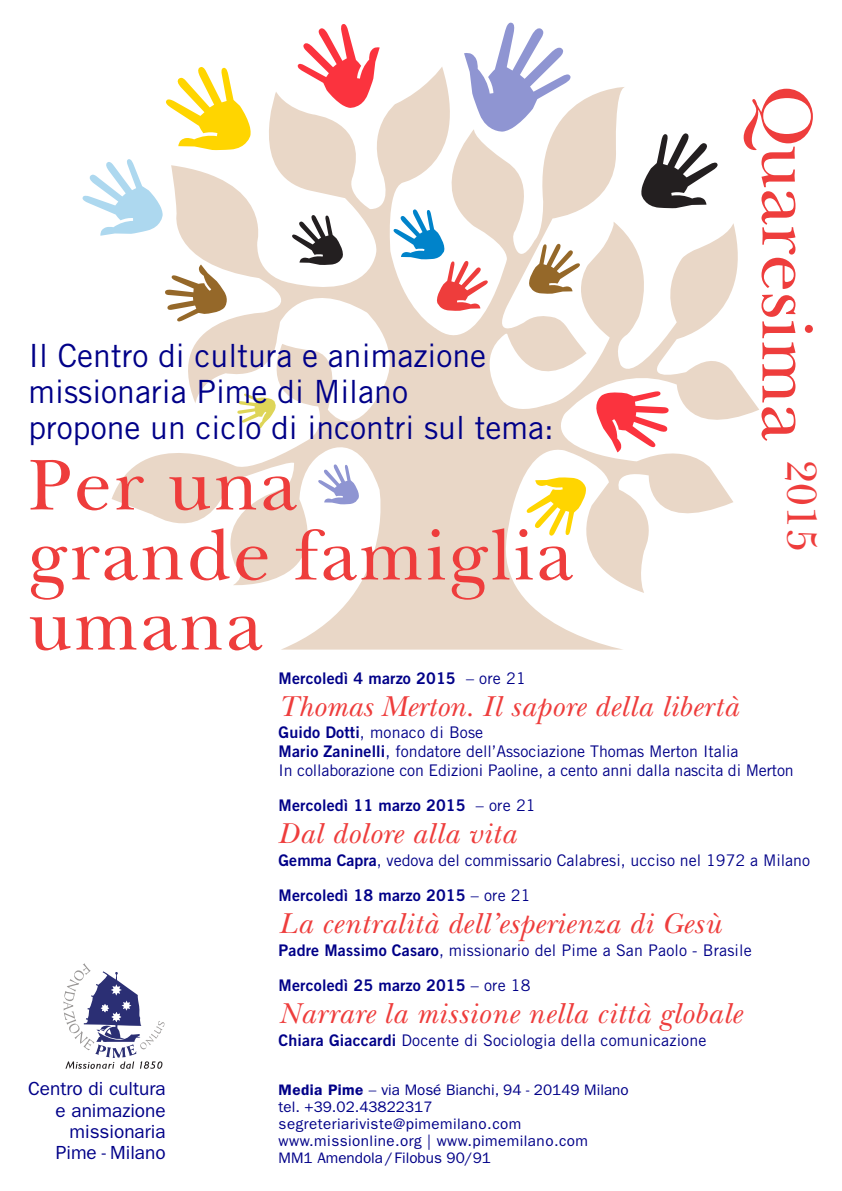
<style>
.page{position:relative;width:842px;height:1191px;background:#fff}
.page>*{position:absolute;margin:0;border:0;box-sizing:border-box;transform-origin:0 0}
.t1{font:75px "New Baskerville Std";letter-spacing:.03em;color:#ee3d3c}
.t2{font:75px "New Baskerville Std";color:#ee3d3c}
.t3{font:32px "Trade Gothic";color:#008}
.titolo_conferenza{font:italic 30px "New Baskerville Std";letter-spacing:.02em;color:#ee3d3c}
.t4{font:19px "ITC Franklin Gothic Std";color:#008}
.nome_relatore{font:16px "Trade Gothic LT Std";color:#008}
.date{font:16px "Trade Gothic LT Std Bd 2";letter-spacing:.01em;color:#008}
.nome_relatore-2{font:16px "Trade Gothic LT Std Bd 2";letter-spacing:.01em;color:#008}
.t5{font:15.2px/16.9px "ITC Franklin Gothic Std";color:#008}
.t6{font:15.2px/16.9px "ITC Franklin Gothic Std";letter-spacing:.03em;color:#008}
.s1{font-family:"Trade Gothic LT Std"}
.s2{font-family:"Trade Gothic LT Std Bd 2"}
.s3{font-weight:600}
</style>
<div class="page">
<svg style="left:82px;top:162px;width:30px;height:74px"></svg>
<svg style="left:297px;top:22px;width:267px;height:44px"></svg>
<svg style="left:112px;top:66px;width:647px;height:583px"></svg>
<svg style="left:63px;top:963px;width:102px;height:106px"></svg>
<p class="t3" style="left:28px;top:337px;width:459px">Il Centro di cultura e animazione</p>
<p class="t3" style="left:28px;top:373px;width:381px">missionaria Pime di Milano</p>
<p class="t3" style="left:28px;top:409px;width:527px">propone un ciclo di incontri sul tema:</p>
<p class="t1" style="left:28px;top:441px;width:270px">Per una</p>
<p class="t1" style="left:28px;top:511px;width:546px">grande famiglia</p>
<p class="t1" style="left:28px;top:581px;width:236px">umana</p>
<p class="t2" style="left:830px;top:85px;width:467px;rotate:90deg">Quaresima <sup>2015</sup></p>
<p class="t4" style="left:28px;top:1077px;width:139px">Centro di cultura</p>
<p class="t4" style="left:55px;top:1099px;width:112px">e animazione</p>
<p class="t4" style="left:69px;top:1120px;width:98px">missionaria</p>
<p class="t4" style="left:56px;top:1142px;width:112px">Pime - Milano</p>
<p class="date" style="left:279px;top:668px;width:249px">Mercoledì 4 marzo 2015 <span class="s1">– ore 21</span></p>
<p class="titolo_conferenza" style="left:279px;top:688px;width:461px">Thomas Merton. Il sapore della libertà</p>
<p class="nome_relatore" style="left:279px;top:723px;width:206px"><span class="s2">Guido Dotti</span>, monaco di Bose</p>
<p class="nome_relatore" style="left:279px;top:742px;width:461px"><span class="s2">Mario Zaninelli</span>, fondatore dell’Associazione Thomas Merton Italia</p>
<p class="nome_relatore" style="left:279px;top:761px;width:517px">In collaborazione con Edizioni Paoline, a cento anni dalla nascita di Merton</p>
<p class="nome_relatore-2" style="left:279px;top:795px;width:259px">Mercoledì 11 marzo 2015 <span class="s1">– ore 21</span></p>
<p class="titolo_conferenza" style="left:279px;top:816px;width:239px">Dal dolore alla vita</p>
<p class="nome_relatore" style="left:279px;top:851px;width:533px"><span class="s2">Gemma Capra</span>, vedova del commissario Calabresi, ucciso nel 1972 a Milano</p>
<p class="date" style="left:279px;top:885px;width:253px">Mercoledì 18 marzo 2015 <span class="s1">– ore 21</span></p>
<p class="titolo_conferenza" style="left:279px;top:906px;width:444px">La centralità dell’esperienza di Gesù</p>
<p class="nome_relatore" style="left:279px;top:940px;width:475px"><span class="s2">Padre Massimo Casaro</span>, missionario del Pime a San Paolo - Brasile</p>
<p class="date" style="left:279px;top:975px;width:253px">Mercoledì 25 marzo 2015 <span class="s1">– ore 18</span></p>
<p class="titolo_conferenza" style="left:279px;top:995px;width:464px">Narrare la missione nella città globale</p>
<p class="nome_relatore" style="left:279px;top:1030px;width:429px"><span class="s2">Chiara Giaccardi</span> Docente di Sociologia della comunicazione</p>
<p class="t5" style="left:279px;top:1081px;width:352px"><span class="s3">Media Pime</span> <span class="s1">–</span> via Mosé Bianchi, 94 - 20149 Milano tel. +39.02.43822317</p>
<p class="t6" style="left:279px;top:1115px;width:311px">segreteriariviste@pimemilano.com www.missionline.org | www.pimemilano.com</p>
<p class="t5" style="left:279px;top:1149px;width:214px">MM1 Amendola / Filobus 90/91</p>
</div>
